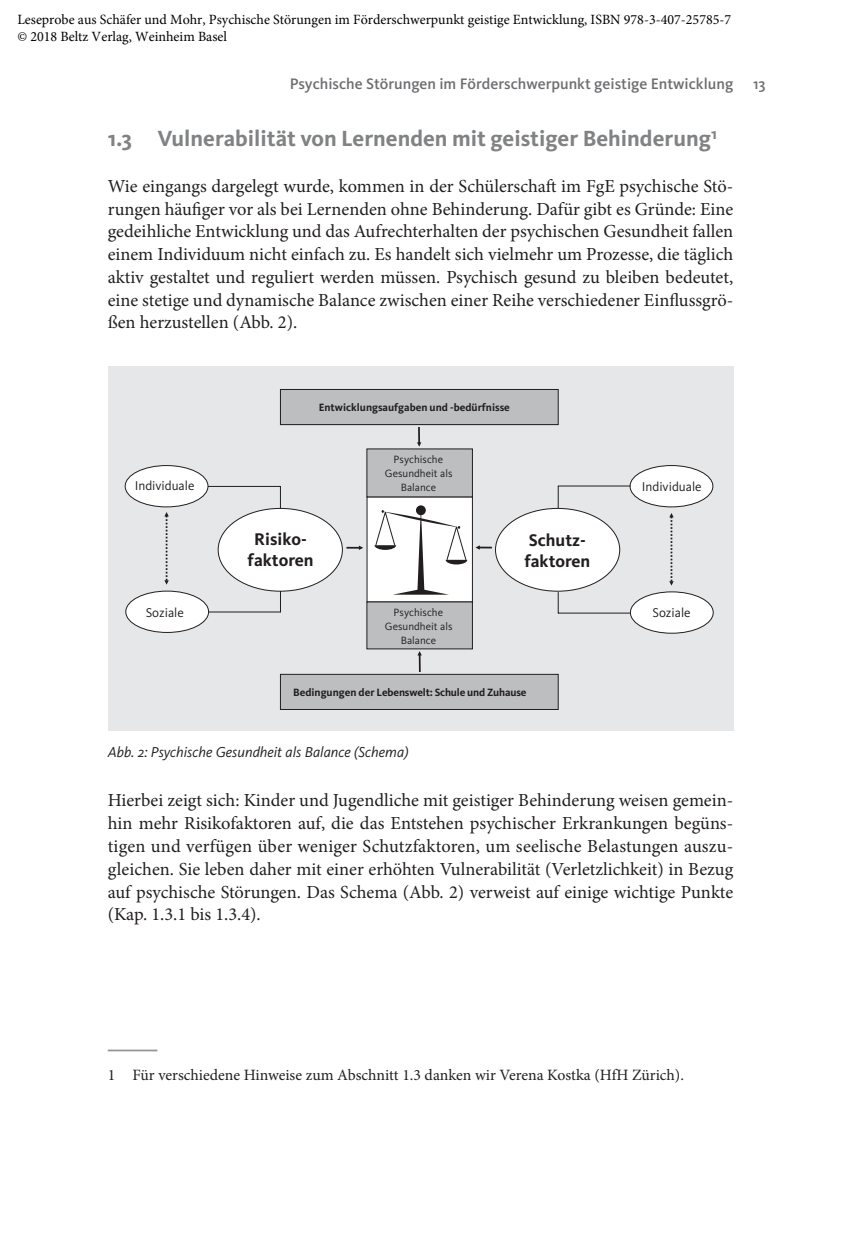
<style>
.page{position:relative;width:844px;height:1241px;background:#fff}
.page>*{position:absolute;margin:0;border:0;box-sizing:border-box;transform-origin:0 0}
.t1{font:700 22.75px "Kievit";color:#808284}
.t2{font:18.38px/22.8px "Minion Pro";color:#221e1f;text-align:justify}
.t3{font:700 17.5px/21px "Kievit";color:#221e1f}
.t4{font:15.75px "Minion Pro";color:#221e1f}
.t5{font:500 15.75px "Kievit";color:#6d6e71}
.t6{font:italic 14.88px "Kievit";color:#221e1f}
.t7{font:14px/16.8px "Minion Pro";color:#000}
.t8{font:13.12px "Kievit";color:#221e1f}
.t9{font:700 11.03px "Kievit";color:#221e1f}
.t10{font:11.03px/14px "Kievit";color:#221e1f;text-align:center}
</style>
<div class="page">
<div style="left:108px;top:366px;width:625px;height:364px;background:#e6e7e8"></div>
<div style="left:367px;top:497px;width:105px;height:105px;background:#fff"></div>
<div style="left:125px;top:465px;width:83px;height:42px;background:#fff;border-radius:50%"></div>
<div style="left:125px;top:465px;width:83px;height:42px;border:1px solid #221e1f;border-radius:50%"></div>
<div style="left:630px;top:465px;width:82px;height:42px;background:#fff;border-radius:50%"></div>
<div style="left:629px;top:465px;width:84px;height:42px;border:1px solid #221e1f;border-radius:50%"></div>
<div style="left:630px;top:591px;width:83px;height:42px;background:#fff;border-radius:50%"></div>
<div style="left:629px;top:591px;width:84px;height:42px;border:1px solid #221e1f;border-radius:50%"></div>
<div style="left:126px;top:591px;width:82px;height:41px;background:#fff;border-radius:50%"></div>
<div style="left:125px;top:590px;width:84px;height:42px;border:1px solid #221e1f;border-radius:50%"></div>
<div style="left:366px;top:601px;width:106px;height:48px;background:#bcbec0;border:1px solid #221e1f"></div>
<div style="left:366px;top:448px;width:106px;height:49px;background:#bcbec0"></div>
<div style="left:280px;top:389px;width:278px;height:36px;background:#bcbec0;border:1px solid #221e1f"></div>
<div style="left:280px;top:673px;width:278px;height:36px;background:#bcbec0;border:1px solid #221e1f"></div>
<div style="left:495px;top:508px;width:124px;height:83px;background:#fff;border-radius:50%"></div>
<div style="left:218px;top:508px;width:124px;height:83px;background:#fff;border-radius:50%"></div>
<hr style="left:208px;top:486px;width:72px;height:1px;background:#221e1f">
<svg style="left:280px;top:486px;width:1px;height:22px"></svg>
<hr style="left:208px;top:611px;width:72px;height:1px;background:#221e1f">
<svg style="left:280px;top:591px;width:1px;height:21px"></svg>
<hr style="left:558px;top:485px;width:72px;height:1px;background:#221e1f">
<svg style="left:557px;top:486px;width:1px;height:22px"></svg>
<hr style="left:558px;top:612px;width:72px;height:1px;background:#221e1f">
<svg style="left:557px;top:592px;width:1px;height:21px"></svg>
<svg style="left:417px;top:427px;width:4px;height:19px"></svg>
<svg style="left:417px;top:651px;width:4px;height:21px"></svg>
<svg style="left:346px;top:545px;width:17px;height:5px"></svg>
<svg style="left:475px;top:545px;width:17px;height:4px"></svg>
<svg style="left:669px;top:513px;width:4px;height:72px"></svg>
<svg style="left:164px;top:512px;width:5px;height:72px"></svg>
<svg style="left:374px;top:505px;width:94px;height:90px"></svg>
<hr style="left:108px;top:1049px;width:49px;height:2px;background:#939598">
<p class="t7" style="left:17px;top:11px;width:715px">Leseprobe aus Schäfer und Mohr, Psychische Störungen im Förderschwerpunkt geistige Entwicklung, ISBN 978-3-407-25785-7 © 2018 Beltz Verlag, Weinheim Basel</p>
<p class="t5" style="left:289px;top:74px;width:445px">Psychische Störungen im Förderschwerpunkt geistige Entwicklung</p>
<p class="t5" style="left:753px;top:74px;width:14px">13</p>
<p class="t1" style="left:108px;top:125px;width:610px">1.3 Vulnerabilität von Lernenden mit geistiger Behinderung<sup>1</sup></p>
<p class="t2" style="left:108px;top:175px;width:627px">Wie eingangs dargelegt wurde, kommen in der Schülerschaft im FgE psychische Stö&shy;rungen häufiger vor als bei Lernenden ohne Behinderung. Dafür gibt es Gründe: Eine gedeihliche Entwicklung und das Aufrechterhalten der psychischen Gesundheit fallen einem Individuum nicht einfach zu. Es handelt sich vielmehr um Prozesse, die täglich aktiv gestaltet und reguliert werden müssen. Psychisch gesund zu bleiben bedeutet, eine stetige und dynamische Balance zwischen einer Reihe verschiedener Einflussgrö&shy;ßen herzustellen (Abb. 2).</p>
<p class="t8" style="left:135px;top:478px;width:61px">Individuale</p>
<p class="t8" style="left:146px;top:605px;width:40px">Soziale</p>
<p class="t9" style="left:318px;top:401px;width:193px">Entwicklungsaufgaben und -bedürfnisse</p>
<p class="t3" style="left:247px;top:528px;width:67px;text-align:center">Risiko&shy;faktoren</p>
<p class="t10" style="left:385px;top:452px;width:69px">Psychische<br>Gesundheit als<br>Balance</p>
<p class="t10" style="left:385px;top:605px;width:69px">Psychische<br>Gesundheit als<br>Balance</p>
<p class="t3" style="left:524px;top:529px;width:67px">Schutz&shy;faktoren</p>
<p class="t9" style="left:293px;top:686px;width:235px">Bedingungen der Lebenswelt: Schule und Zuhause</p>
<p class="t8" style="left:641px;top:479px;width:61px">Individuale</p>
<p class="t8" style="left:652px;top:605px;width:40px">Soziale</p>
<p class="t6" style="left:108px;top:742px;width:302px">Abb. 2: Psychische Gesundheit als Balance (Schema)</p>
<p class="t2" style="left:108px;top:789px;width:627px">Hierbei zeigt sich: Kinder und Jugendliche mit geistiger Behinderung weisen gemein&shy;hin mehr Risikofaktoren auf, die das Entstehen psychischer Erkrankungen begüns&shy;tigen und verfügen über weniger Schutzfaktoren, um seelische Belastungen auszu&shy;gleichen. Sie leben daher mit einer erhöhten Vulnerabilität (Verletzlichkeit) in Bezug auf psychische Störungen. Das Schema (Abb. 2) verweist auf einige wichtige Punkte (Kap. 1.3.1 bis 1.3.4).</p>
<p class="t4" style="left:108px;top:1063px;width:577px">1 Für verschiedene Hinweise zum Abschnitt 1.3 danken wir Verena Kostka (HfH Zürich).</p>
</div>
